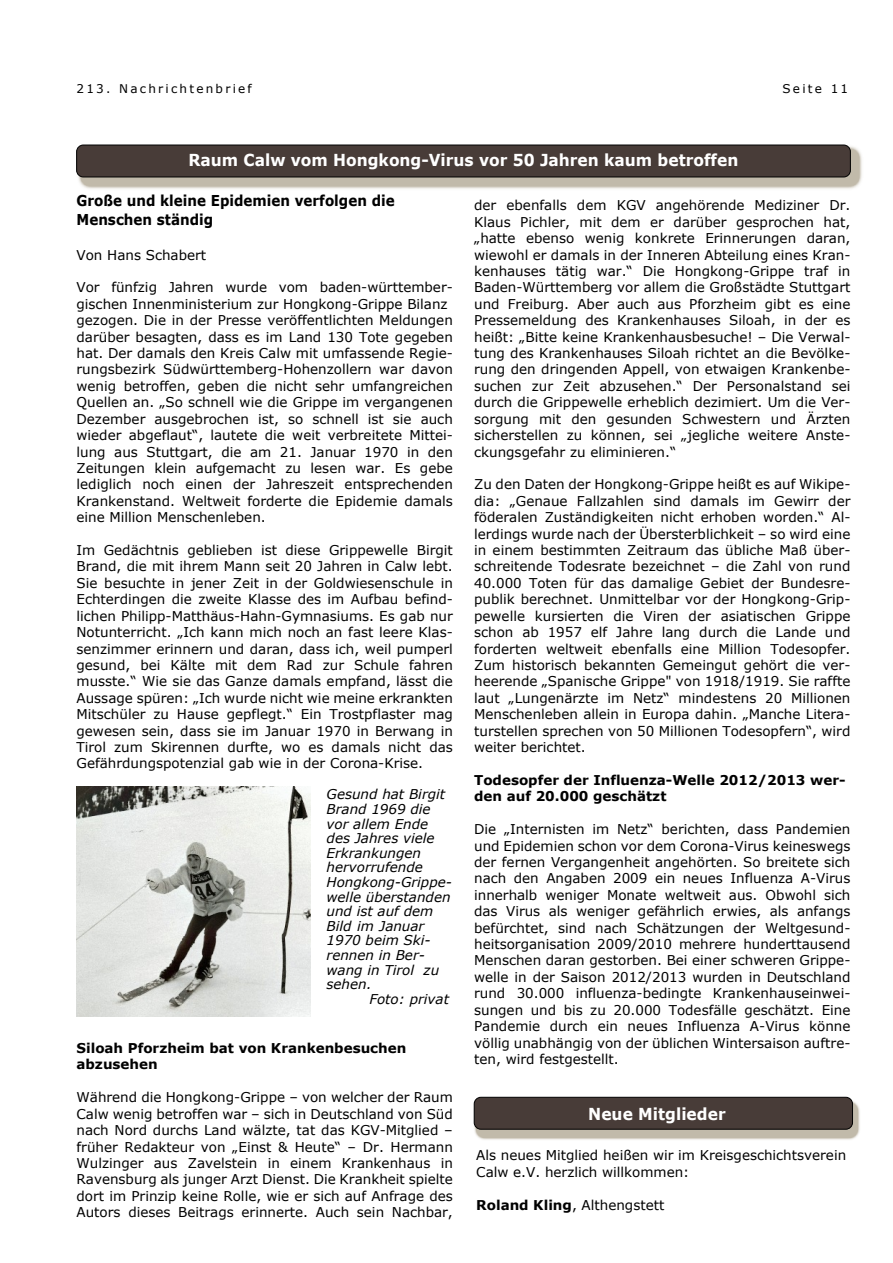
<style>
.page{position:relative;width:893px;height:1263px;background:#fff}
.page>*{position:absolute;margin:0;border:0;box-sizing:border-box;transform-origin:0 0}
.t1{font:700 16.5px "Verdana";color:#fff;scale:.94 1}
.t2{font:700 15px/18.3px "Verdana";color:#000;scale:.9 1}
.t3{font:13.5px/16.4px "Verdana";color:#000;text-align:justify}
.t4{font:italic 13.5px/14.5px "Verdana";color:#000}
.t5{font:700 13.5px/16.4px "Verdana";color:#000}
.t6{font:12px "Verdana";letter-spacing:.185em;color:#000}
.s1{font-weight:700}
</style>
<div class="page">
<img style="left:77px;top:145px;width:785px;height:44px">
<div style="left:77px;top:145px;width:773px;height:32px;background:#483c38;border:1px solid #000;border-radius:7px"></div>
<img style="left:77px;top:787px;width:233px;height:229px">
<img style="left:473px;top:1097px;width:387px;height:43px">
<div style="left:474px;top:1097px;width:379px;height:32px;background:#483c38;border:1px solid #000;border-radius:7px"></div>
<p class="t6" style="left:77px;top:84px;width:177px">213. Nachrichtenbrief</p>
<p class="t6" style="left:782px;top:84px;width:67px">Seite 11</p>
<p class="t1" style="left:189px;top:154px;width:586px">Raum Calw vom Hongkong-Virus vor 50 Jahren kaum betroffen</p>
<p class="t2" style="left:77px;top:193px;width:355px">Große und kleine Epidemien verfolgen die<br>Menschen ständig</p>
<p class="t3" style="left:77px;top:248px;width:131px">Von Hans Schabert</p>
<p class="t3" style="left:77px;top:280px;width:378px;text-align:left">Vor fünfzig Jahren wurde vom baden-württember&shy;gischen Innenministerium zur Hongkong-Grippe Bilanz gezogen. Die in der Presse veröffentlichten Meldungen darüber besagten, dass es im Land 130 Tote gegeben hat. Der damals den Kreis Calw mit umfassende Regie&shy;rungsbezirk Südwürttemberg-Hohenzollern war davon wenig betroffen, geben die nicht sehr umfangreichen Quellen an. „So schnell wie die Grippe im vergangenen Dezember ausgebrochen ist, so schnell ist sie auch wieder abgeflaut“, lautete die weit verbreitete Mittei&shy;lung aus Stuttgart, die am 21. Januar 1970 in den Zeitungen klein aufgemacht zu lesen war. Es gebe lediglich noch einen der Jahreszeit entsprechenden Krankenstand. Weltweit forderte die Epidemie damals eine Million Menschenleben.</p>
<p class="t3" style="left:77px;top:543px;width:378px">Im Gedächtnis geblieben ist diese Grippewelle Birgit Brand, die mit ihrem Mann seit 20 Jahren in Calw lebt.<br>Sie besuchte in jener Zeit in der Goldwiesenschule in Echterdingen die zweite Klasse des im Aufbau befind&shy;lichen Philipp-Matthäus-Hahn-Gymnasiums. Es gab nur Notunterricht. „Ich kann mich noch an fast leere Klas&shy;senzimmer erinnern und daran, dass ich, weil pumperl gesund, bei Kälte mit dem Rad zur Schule fahren musste.“ Wie sie das Ganze damals empfand, lässt die Aussage spüren: „Ich wurde nicht wie meine erkrankten Mitschüler zu Hause gepflegt.“ Ein Trostpflaster mag gewesen sein, dass sie im Januar 1970 in Berwang in Tirol zum Skirennen durfte, wo es damals nicht das Gefährdungspotenzial gab wie in der Corona-Krise.</p>
<p class="t4" style="left:327px;top:788px;width:127px">Gesund hat Birgit<br>Brand 1969 die vor allem Ende des Jahres viele<br>Erkrankungen hervorrufende<br>Hongkong-Grippe&shy;welle überstanden und ist auf dem<br>Bild im Januar<br>1970 beim Ski&shy;rennen in Ber&shy;wang in Tirol zu sehen.</p>
<p class="t4" style="left:369px;top:993px;width:81px">Foto: privat</p>
<p class="t5" style="left:77px;top:1041px;width:331px">Siloah Pforzheim bat von Krankenbesuchen abzusehen</p>
<p class="t3" style="left:77px;top:1090px;width:378px">Während die Hongkong-Grippe – von welcher der Raum Calw wenig betroffen war – sich in Deutschland von Süd nach Nord durchs Land wälzte, tat das KGV-Mitglied – früher Redakteur von „Einst &amp; Heute“ – Dr. Hermann Wulzinger aus Zavelstein in einem Krankenhaus in Ravensburg als junger Arzt Dienst. Die Krankheit spielte dort im Prinzip keine Rolle, wie er sich auf Anfrage des Autors dieses Beitrags erinnerte. Auch sein Nachbar,</p>
<p class="t3" style="left:474px;top:198px;width:378px">der ebenfalls dem KGV angehörende Mediziner Dr.<br>Klaus Pichler, mit dem er darüber gesprochen hat, „hatte ebenso wenig konkrete Erinnerungen daran, wiewohl er damals in der Inneren Abteilung eines Kran&shy;kenhauses tätig war.“ Die Hongkong-Grippe traf in Baden-Württemberg vor allem die Großstädte Stuttgart und Freiburg. Aber auch aus Pforzheim gibt es eine Pressemeldung des Krankenhauses Siloah, in der es heißt: „Bitte keine Krankenhausbesuche! – Die Verwal&shy;tung des Krankenhauses Siloah richtet an die Bevölke&shy;rung den dringenden Appell, von etwaigen Krankenbe&shy;suchen zur Zeit abzusehen.“ Der Personalstand sei durch die Grippewelle erheblich dezimiert. Um die Ver&shy;sorgung mit den gesunden Schwestern und Ärzten sicherstellen zu können, sei „jegliche weitere Anste&shy;ckungsgefahr zu eliminieren.“</p>
<p class="t3" style="left:474px;top:477px;width:378px">Zu den Daten der Hongkong-Grippe heißt es auf Wikipe&shy;dia: „Genaue Fallzahlen sind damals im Gewirr der föderalen Zuständigkeiten nicht erhoben worden.“ Al&shy;lerdings wurde nach der Übersterblichkeit – so wird eine in einem bestimmten Zeitraum das übliche Maß über&shy;schreitende Todesrate bezeichnet – die Zahl von rund 40.000 Toten für das damalige Gebiet der Bundesre&shy;publik berechnet. Unmittelbar vor der Hongkong-Grip&shy;pewelle kursierten die Viren der asiatischen Grippe schon ab 1957 elf Jahre lang durch die Lande und forderten weltweit ebenfalls eine Million Todesopfer.<br>Zum historisch bekannten Gemeingut gehört die ver&shy;heerende „Spanische Grippe" von 1918/1919. Sie raffte laut „Lungenärzte im Netz“ mindestens 20 Millionen Menschenleben allein in Europa dahin. „Manche Litera&shy;turstellen sprechen von 50 Millionen Todesopfern“, wird weiter berichtet.</p>
<p class="t5" style="left:474px;top:773px;width:373px">Todesopfer der Influenza-Welle 2012/2013 wer&shy;den auf 20.000 geschätzt</p>
<p class="t3" style="left:474px;top:822px;width:378px">Die „Internisten im Netz“ berichten, dass Pandemien und Epidemien schon vor dem Corona-Virus keineswegs der fernen Vergangenheit angehörten. So breitete sich nach den Angaben 2009 ein neues Influenza A-Virus innerhalb weniger Monate weltweit aus. Obwohl sich das Virus als weniger gefährlich erwies, als anfangs befürchtet, sind nach Schätzungen der Weltgesund&shy;heitsorganisation 2009/2010 mehrere hunderttausend Menschen daran gestorben. Bei einer schweren Grippe&shy;welle in der Saison 2012/2013 wurden in Deutschland rund 30.000 influenza-bedingte Krankenhauseinwei&shy;sungen und bis zu 20.000 Todesfälle geschätzt. Eine Pandemie durch ein neues Influenza A-Virus könne völlig unabhängig von der üblichen Wintersaison auftre&shy;ten, wird festgestellt.</p>
<p class="t1" style="left:588px;top:1107px;width:148px">Neue Mitglieder</p>
<p class="t3" style="left:476px;top:1148px;width:371px">Als neues Mitglied heißen wir im Kreisgeschichtsverein<br>Calw e.V. herzlich willkommen:</p>
<p class="t3" style="left:476px;top:1198px;width:190px"><span class="s1">Roland Kling</span>, Althengstett</p>
</div>
